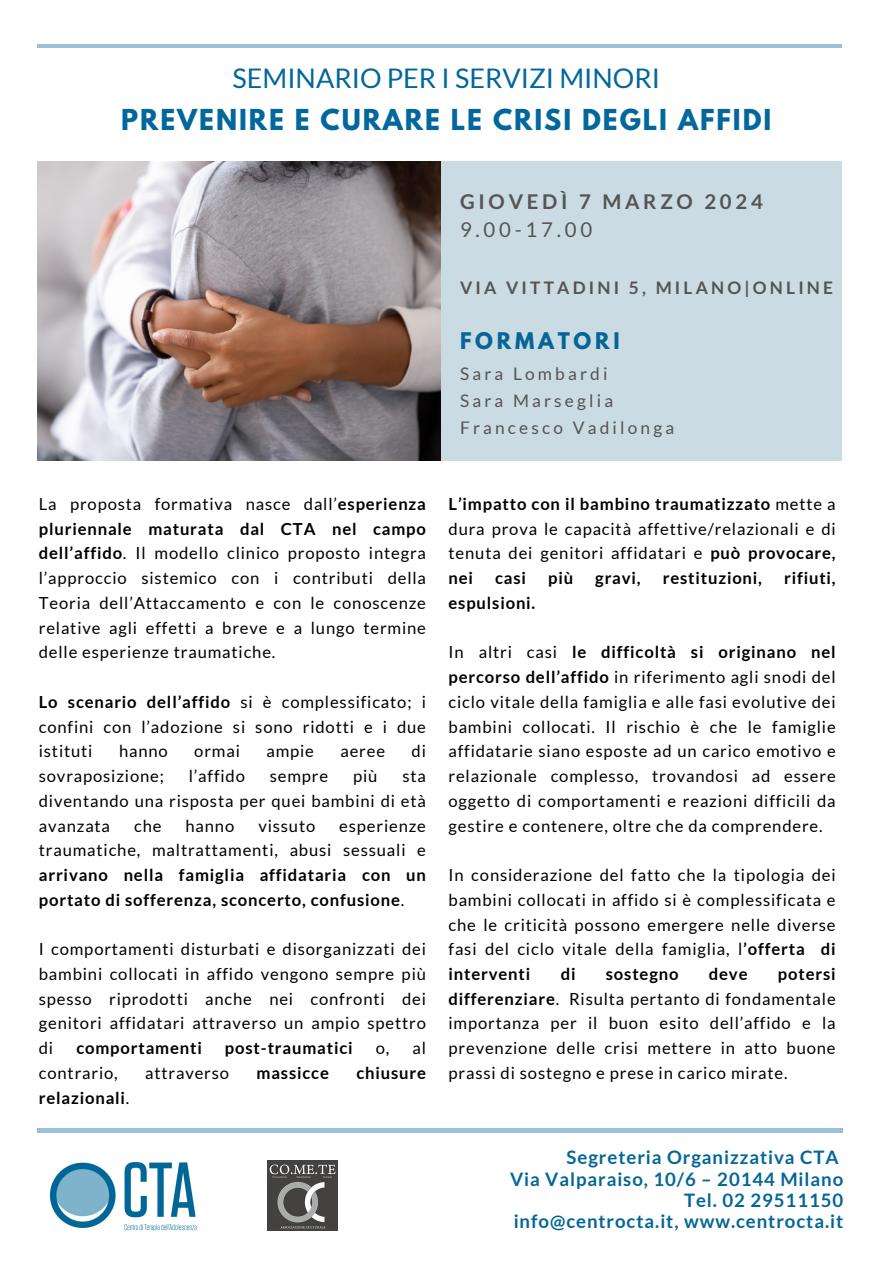
<style>
.page{position:relative;width:893px;height:1264px;background:#fff}
.page>*{position:absolute;margin:0;border:0;box-sizing:border-box;transform-origin:0 0}
.t1{font:27px "Lato";color:#02679c}
.t2{font:700 25.5px "League Spartan";letter-spacing:.075em;color:#02679c}
.t3{font:700 20.4px "Lato";letter-spacing:.185em;color:#545454}
.t4{font:20.4px "Lato";color:#545454}
.t5{font:700 20.25px "League Spartan";letter-spacing:.185em;color:#056696}
.t6{font:700 18.6px "Lato";letter-spacing:.05em;color:#056696}
.t7{font:17.25px "Lato";letter-spacing:.185em;color:#545454}
.t8{font:700 17.25px "Lato";letter-spacing:.185em;color:#545454}
.t9{font:16.65px/24.8px "Lato";letter-spacing:.05em;color:#000;text-align:justify}
.t10{font:700 16.65px/24.8px "Lato";letter-spacing:.05em;color:#000;text-align:justify}
.s1{font-weight:700}
.s2{font-weight:400}
</style>
<div class="page">
<img style="left:49px;top:1162px;width:148px;height:69px">
<img style="left:268px;top:1160px;width:69px;height:69px">
<hr style="left:37px;top:44px;width:805px;height:3px;background:#02679c">
<hr style="left:37px;top:1128px;width:806px;height:4px;background:#99c2d7">
<div style="left:37px;top:161px;width:805px;height:299px;background:#cbdbe4"></div>
<img style="left:37px;top:161px;width:403px;height:299px">
<p class="t1" style="left:232px;top:61px;width:429px">SEMINARIO PER I SERVIZI MINORI</p>
<p class="t2" style="left:121px;top:107px;width:651px">PREVENIRE E CURARE LE CRISI DEGLI AFFIDI</p>
<p class="t3" style="left:460px;top:188px;width:304px">GIOVEDÌ 7 MARZO 2024</p>
<p class="t4" style="left:460px;top:216px;width:134px">9.00-17.00</p>
<p class="t8" style="left:460px;top:277px;width:374px">VIA VITTADINI 5, MILANO|ONLINE</p>
<p class="t5" style="left:460px;top:331px;width:161px">FORMATORI</p>
<p class="t7" style="left:460px;top:362px;width:149px">Sara Lombardi</p>
<p class="t7" style="left:460px;top:389px;width:155px">Sara Marseglia</p>
<p class="t7" style="left:460px;top:416px;width:216px">Francesco Vadilonga</p>
<p class="t9" style="left:39px;top:491px;width:388px">La proposta formativa nasce dall’<span class="s1">esperienza pluriennale maturata dal CTA nel campo dell’affido</span>. Il modello clinico proposto integra l’approccio sistemico con i contributi della Teoria dell’Attaccamento e con le conoscenze relative agli effetti a breve e a lungo termine delle esperienze traumatiche.</p>
<p class="t9" style="left:39px;top:689px;width:388px"><span class="s1">Lo scenario dell’affido</span> si è complessificato; i confini con l’adozione si sono ridotti e i due istituti</p>
<p class="t9" style="left:119px;top:738px;width:50px">hanno</p>
<p class="t9" style="left:194px;top:738px;width:47px">ormai</p>
<p class="t9" style="left:266px;top:738px;width:49px">ampie</p>
<p class="t9" style="left:340px;top:738px;width:46px">aeree</p>
<p class="t9" style="left:411px;top:738px;width:16px">di</p>
<p class="t9" style="left:39px;top:763px;width:127px">sovraposizione;</p>
<p class="t9" style="left:189px;top:763px;width:58px">l’affido</p>
<p class="t9" style="left:270px;top:763px;width:60px">sempre</p>
<p class="t9" style="left:353px;top:763px;width:26px">più</p>
<p class="t9" style="left:39px;top:763px;width:388px;text-indent:363px">sta diventando una risposta per quei bambini di età avanzata</p>
<p class="t9" style="left:134px;top:812px;width:29px">che</p>
<p class="t9" style="left:185px;top:812px;width:50px">hanno</p>
<p class="t9" style="left:258px;top:812px;width:58px">vissuto</p>
<p class="t10" style="left:39px;top:812px;width:388px;text-indent:300px"><span class="s2">esperienze traumatiche, maltrattamenti, abusi sessuali e </span>arrivano nella famiglia affidataria con un portato di sofferenza, sconcerto, confusione<span class="s2">.</span></p>
<p class="t9" style="left:39px;top:936px;width:388px">I comportamenti disturbati e disorganizzati dei bambini collocati in affido vengono sempre più spesso riprodotti anche nei confronti dei genitori affidatari attraverso un ampio spettro di</p>
<p class="t10" style="left:76px;top:1035px;width:127px">comportamenti</p>
<p class="t10" style="left:225px;top:1035px;width:129px">post-traumatici</p>
<p class="t9" style="left:376px;top:1035px;width:15px">o,</p>
<p class="t9" style="left:412px;top:1035px;width:15px">al</p>
<p class="t9" style="left:39px;top:1060px;width:80px">contrario,</p>
<p class="t9" style="left:145px;top:1060px;width:85px">attraverso</p>
<p class="t10" style="left:256px;top:1060px;width:74px">massicce</p>
<p class="t10" style="left:356px;top:1060px;width:71px">chiusure</p>
<p class="t10" style="left:39px;top:1084px;width:92px">relazionali<span class="s2">.</span></p>
<p class="t9" style="left:448px;top:491px;width:388px"><span class="s1">L’impatto con il bambino traumatizzato</span> mette a dura prova le capacità affettive/relazionali e di tenuta dei genitori affidatari e <span class="s1">può provocare, nei</span></p>
<p class="t10" style="left:495px;top:565px;width:32px">casi</p>
<p class="t10" style="left:548px;top:565px;width:27px">più</p>
<p class="t10" style="left:595px;top:565px;width:47px">gravi,</p>
<p class="t10" style="left:662px;top:565px;width:101px">restituzioni,</p>
<p class="t10" style="left:784px;top:565px;width:53px">rifiuti,</p>
<p class="t10" style="left:448px;top:590px;width:88px">espulsioni.</p>
<p class="t9" style="left:448px;top:639px;width:388px">In altri casi <span class="s1">le difficoltà si originano nel percorso dell’affido</span> in riferimento agli snodi del ciclo vitale della famiglia e alle fasi evolutive dei bambini collocati. Il rischio è che le famiglie affidatarie siano esposte ad un carico emotivo e relazionale complesso, trovandosi ad essere oggetto di comportamenti e reazioni difficili da gestire e contenere, oltre che da comprendere.</p>
<p class="t9" style="left:448px;top:862px;width:388px">In considerazione del fatto che la tipologia dei bambini collocati in affido si è complessificata e che le criticità possono emergere nelle diverse fasi del ciclo vitale della famiglia, l<span class="s1">’offerta di interventi</span></p>
<p class="t10" style="left:560px;top:961px;width:16px">di</p>
<p class="t10" style="left:606px;top:961px;width:74px">sostegno</p>
<p class="t10" style="left:708px;top:961px;width:40px">deve</p>
<p class="t9" style="left:448px;top:961px;width:388px;text-indent:329px"><span class="s1">potersi differenziare</span>. Risulta pertanto di fondamentale importanza per il buon esito dell’affido e la prevenzione delle crisi mettere in atto buone prassi di sostegno e prese in carico mirate.</p>
<p class="t6" style="left:566px;top:1145px;width:273px">Segreteria Organizzativa CTA</p>
<p class="t6" style="left:510px;top:1167px;width:335px">Via Valparaiso, 10/6 – 20144 Milano</p>
<p class="t6" style="left:684px;top:1188px;width:161px">Tel. 02 29511150</p>
<p class="t6" style="left:513px;top:1209px;width:331px">info@centrocta.it, www.centrocta.it</p>
</div>
